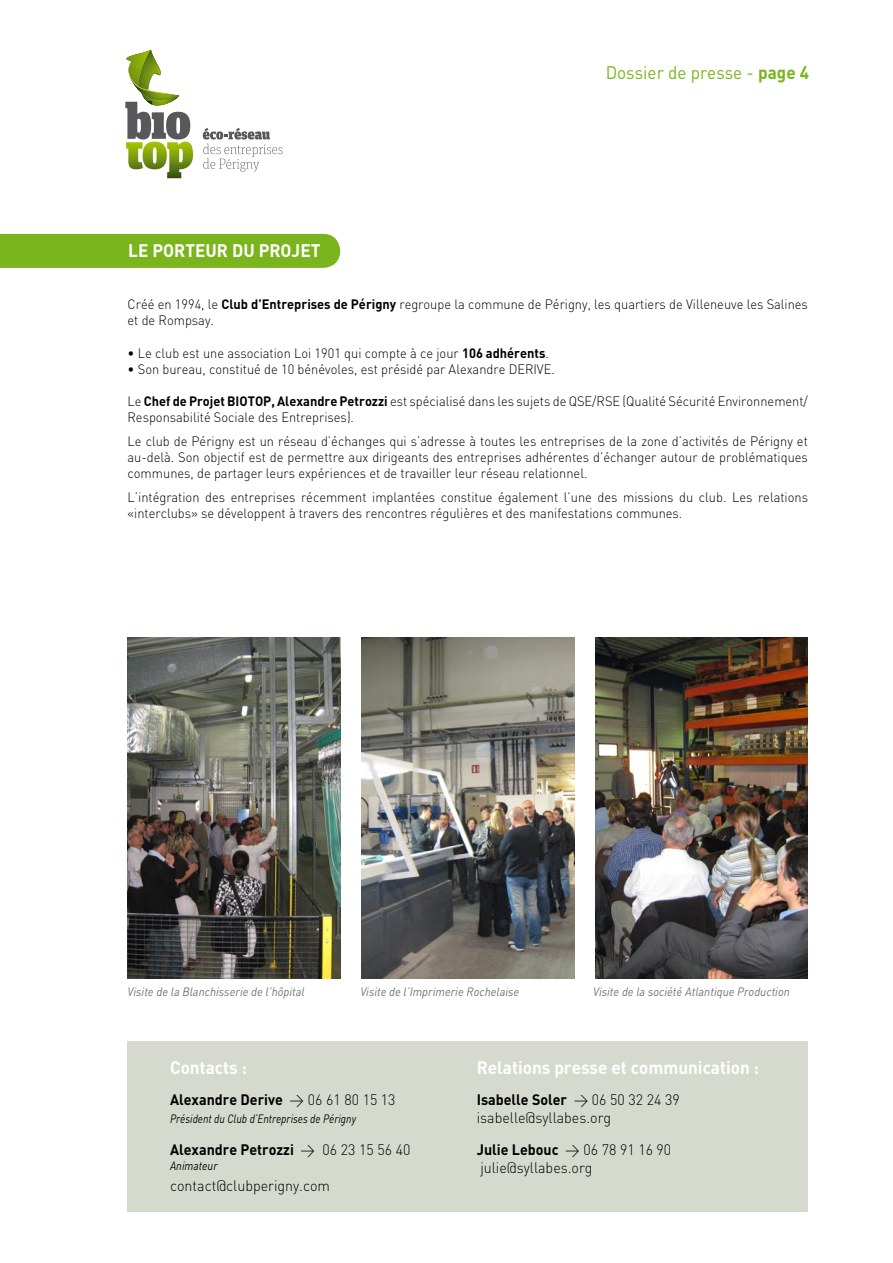
<style>
.page{position:relative;width:893px;height:1263px;background:#fff}
.page>*{position:absolute;margin:0;border:0;box-sizing:border-box;transform-origin:0 0}
.t1{font:700 18px "DINVAINS";color:#fff;scale:.95 1}
.t2{font:18px "DINVAINS";color:#7ab51d;scale:.95 1}
.t3{font:300 15px/18px "DINVAINS";color:#000;scale:.95 1}
.t4{font:700 15px "DINVAINS";color:#000;scale:.95 1}
.t5{font:300 13.5px/16.2px "DINVAINS";color:#000;scale:.95 1}
.t6{font:italic 12px "DINVAINS";color:#707173;scale:.95 1}
.t7{font:italic 12px "DINVAINS";color:#000;scale:.85 1}
.t8{font:italic 12px "DINVAINS";color:#000;scale:.89 1}
.s1{font-weight:700}
.s2{font-weight:300}
</style>
<div class="page">
<div style="left:128px;top:1042px;width:680px;height:170px;background:#d6dace"></div>
<svg style="left:203px;top:128px;width:79px;height:44px"></svg>
<svg style="left:125px;top:50px;width:68px;height:128px"></svg>
<div style="left:0;top:234px;width:340px;height:34px;background:#7ab51d"></div>
<img style="left:128px;top:638px;width:212px;height:340px">
<img style="left:361px;top:638px;width:213px;height:340px">
<img style="left:595px;top:638px;width:213px;height:340px">
<h1 class="t1" style="left:128px;top:239px;width:204px">LE PORTEUR DU PROJET</h1>
<h1 class="t2" style="left:606px;top:61px;width:201px">Dossier de presse - <span class="s1">page</span></h1>
<p class="t5" style="left:128px;top:296px;width:718px">Créé en 1994, le <span class="s1">Club d’Entreprises de Périgny</span> regroupe la commune de Périgny, les quartiers de Villeneuve les Salines et de Rompsay.</p>
<p class="t5" style="left:128px;top:344px;width:445px">• Le club est une association Loi 1901 qui compte à ce jour <span class="s1">106 adhérents</span>.</p>
<p class="t5" style="left:128px;top:361px;width:419px">• Son bureau, constitué de 10 bénévoles, est présidé par Alexandre Derive</p>
<p class="t5" style="left:551px;top:361px;width:5px">.</p>
<p class="t5" style="left:128px;top:393px;width:718px">Le <span class="s1">Chef de Projet BIOTOP, Alexandre Petrozzi</span> est spécialisé dans les sujets de QSE/RSE (Qualité Sécurité Environnement/<br>Responsabilité Sociale des Entreprises).</p>
<p class="t5" style="left:128px;top:433px;width:718px;text-align:justify">Le club de Périgny est un réseau d’échanges qui s’adresse à toutes les entreprises de la zone d’activités de Périgny et au-delà. Son objectif est de permettre aux dirigeants des entreprises adhérentes d’échanger autour de problématiques communes, de partager leurs expériences et de travailler leur réseau relationnel.</p>
<p class="t5" style="left:128px;top:488px;width:718px">L’intégration des entreprises récemment implantées constitue également l’une des missions du club. Les relations «interclubs» se développent à travers des rencontres régulières et des manifestations communes.</p>
<p class="t6" style="left:128px;top:984px;width:188px">Visite de la Blanchisserie de l’hôpital</p>
<p class="t6" style="left:360px;top:984px;width:169px">Visite de l’Imprimerie Rochelaise</p>
<p class="t6" style="left:593px;top:984px;width:209px">Visite de la société Atlantique Production</p>
<h1 class="t1" style="left:170px;top:1055px;width:82px">Contacts :</h1>
<p class="t4" style="left:170px;top:1089px;width:239px">Alexandre Derive <span class="s2">&gt; 06 61 80 15 13</span></p>
<p class="t7" style="left:170px;top:1111px;width:220px">Président du Club d’Entreprises de Périgny</p>
<p class="t4" style="left:170px;top:1140px;width:254px">Alexandre Petrozzi <span class="s2">&gt; 06 23 15 56 40</span></p>
<p class="t8" style="left:170px;top:1158px;width:55px">Animateur</p>
<p class="t3" style="left:170px;top:1177px;width:170px">contact@clubperigny.com</p>
<h1 class="t1" style="left:477px;top:1055px;width:299px">Relations presse et communication :</h1>
<p class="t3" style="left:477px;top:1090px;width:215px"><span class="s1">Isabelle Soler</span> &gt; 06 50 32 24 39 isabelle@syllabes.org</p>
<p class="t3" style="left:477px;top:1141px;width:206px"><span class="s1">Julie Lebouc</span> &gt; 06 78 91 16 90 julie@syllabes.org</p>
</div>
